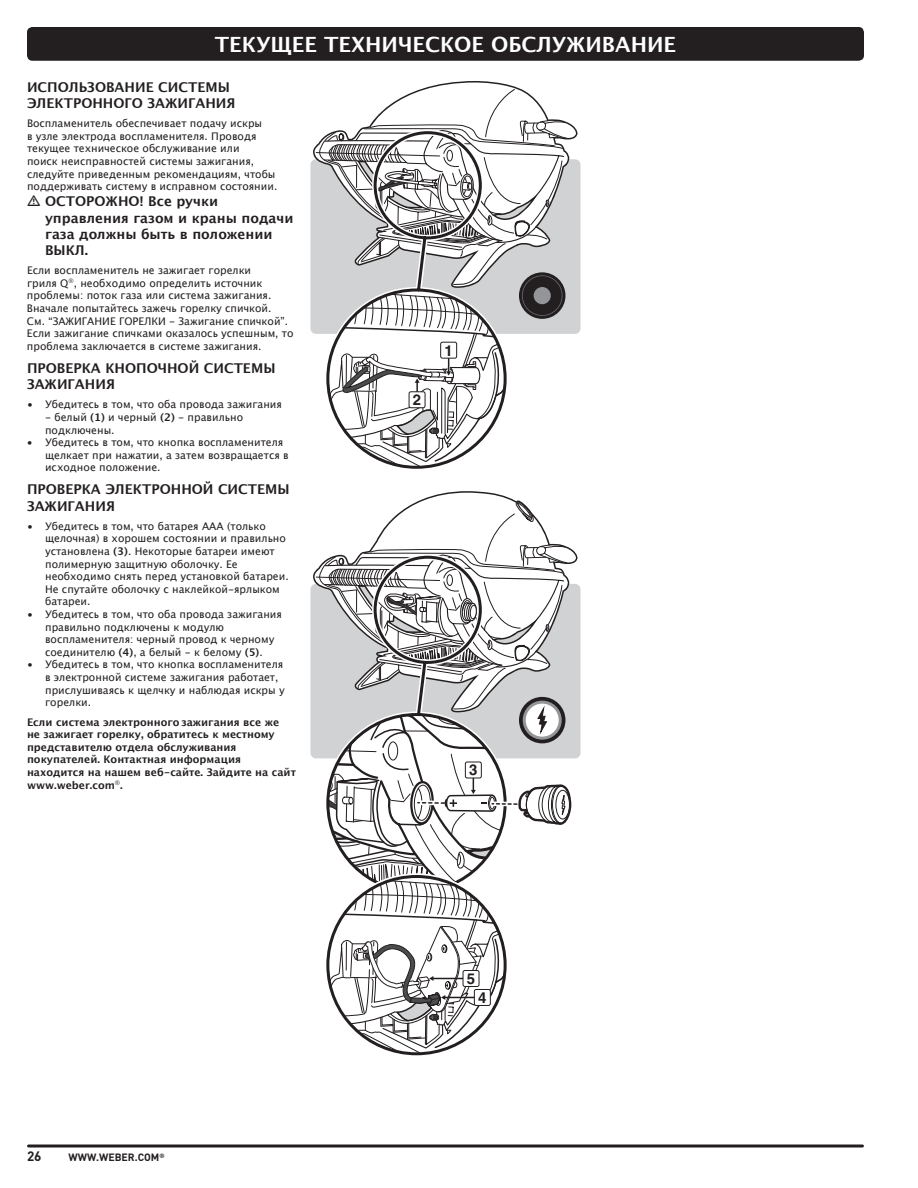
<style>
.page{position:relative;width:918px;height:1188px;background:#fff}
.page>*{position:absolute;margin:0;border:0;box-sizing:border-box;transform-origin:0 0}
.t1{font:700 21px "Lucida Grande";color:#fff}
.t2{font:700 15px "Helvetica LT Std";color:#231f20}
.t3{font:700 13.5px/16.2px "Lucida Grande";color:#231f20}
.t4{font:700 13.5px "DIN Pro";color:#231f20}
.t5{font:10.5px/12.6px "Lucida Grande";color:#231f20}
.t6{font:700 10.5px/12.6px "Lucida Grande";color:#231f20}
.t7{font:700 10.5px "DIN Pro";color:#231f20}
.s1{font-weight:700}
</style>
<div class="page">
<div style="left:27px;top:27px;width:837px;height:34px;background:#231f20;border-radius:5px"></div>
<svg style="left:28px;top:1144px;width:834px;height:4px;background:#595657"></svg>
<div style="left:310px;top:584px;width:270px;height:174px;background:#d1d2d4;border-radius:5px"></div>
<div style="left:310px;top:159px;width:270px;height:175px;background:#d1d2d4;border-radius:5px"></div>
<svg style="left:313px;top:81px;width:265px;height:79px"></svg>
<svg style="left:316px;top:89px;width:255px;height:966px"></svg>
<div style="left:534px;top:287px;width:17px;height:17px;background:#939598;border-radius:50%"></div>
<h1 class="t1" style="left:215px;top:28px;width:463px">ТЕКУЩЕЕ ТЕХНИЧЕСКОЕ ОБСЛУЖИВАНИЕ</h1>
<p class="t3" style="left:27px;top:79px;width:210px">ИСПОЛЬЗОВАНИЕ СИСТЕМЫ<br>ЭЛЕКТРОННОГО ЗАЖИГАНИЯ</p>
<p class="t5" style="left:27px;top:117px;width:252px">Воспламенитель обеспечивает подачу искры<br>в узле электрода воспламенителя. Проводя текущее техническое обслуживание или<br>поиск неисправностей системы зажигания, следуйте приведенным рекомендациям, чтобы поддерживать систему в исправном состоянии.</p>
<p class="t3" style="left:45px;top:193px;width:250px">ОСТОРОЖНО! Все ручки управления газом и краны подачи газа должны быть в положении<br>ВЫКЛ.</p>
<p class="t5" style="left:27px;top:264px;width:268px">Если воспламенитель не зажигает горелки<br>гриля Q<sup>®</sup>, необходимо определить источник проблемы: поток газа или система зажигания.<br>Вначале попытайтесь зажечь горелку спичкой.<br>См. “ЗАЖИГАНИЕ ГОРЕЛКИ - Зажигание спичкой”.<br>Если зажигание спичками оказалось успешным, то проблема заключается в системе зажигания.</p>
<p class="t3" style="left:27px;top:360px;width:250px">ПРОВЕРКА КНОПОЧНОЙ СИСТЕМЫ<br>ЗАЖИГАНИЯ</p>
<p class="t5" style="left:27px;top:398px;width:256px">• Убедитесь в том, что оба провода зажигания</p>
<p class="t5" style="left:45px;top:411px;width:200px">- белый <span class="s1">(1)</span> и черный <span class="s1">(2)</span> - правильно подключены.</p>
<p class="t5" style="left:45px;top:436px;width:245px;text-indent:-18px">• Убедитесь в том, что кнопка воспламенителя щелкает при нажатии, а затем возвращается в исходное положение.</p>
<p class="t3" style="left:27px;top:481px;width:264px">ПРОВЕРКА ЭЛЕКТРОННОЙ СИСТЕМЫ<br>ЗАЖИГАНИЯ</p>
<p class="t5" style="left:45px;top:520px;width:245px;text-indent:-18px">• Убедитесь в том, что батарея AAA (только щелочная) в хорошем состоянии и правильно установлена <span class="s1">(3)</span>. Некоторые батареи имеют полимерную защитную оболочку. Ее необходимо снять перед установкой батареи.<br>Не спутайте оболочку с наклейкой-ярлыком батареи.</p>
<p class="t5" style="left:45px;top:608px;width:238px;text-indent:-18px">• Убедитесь в том, что оба провода зажигания правильно подключены к модулю воспламенителя: черный провод к черному соединителю <span class="s1">(4)</span>, а белый - к белому <span class="s1">(5)</span>.</p>
<p class="t5" style="left:45px;top:659px;width:241px;text-indent:-18px">• Убедитесь в том, что кнопка воспламенителя в электронной системе зажигания работает, прислушиваясь к щелчку и наблюдая искры у горелки.</p>
<p class="t6" style="left:27px;top:715px;width:270px">Если система электронного зажигания все же<br>не зажигает горелку, обратитесь к местному представителю отдела обслуживания покупателей. Контактная информация находится на нашем веб-сайте. Зайдите на сайт www.weber.com<sup>®</sup>.</p>
<h2 class="t2" style="left:444px;top:341px;width:10px">1</h2>
<h2 class="t2" style="left:413px;top:391px;width:10px">2</h2>
<h2 class="t2" style="left:469px;top:761px;width:10px">3</h2>
<h2 class="t2" style="left:467px;top:969px;width:10px">5</h2>
<p class="t4" style="left:27px;top:1145px;width:16px">26</p>
<p class="t7" style="left:69px;top:1148px;width:98px">WWW.WEBER.COM<sup>®</sup></p>
<h2 class="t2" style="left:478px;top:988px;width:10px">4</h2>
</div>
